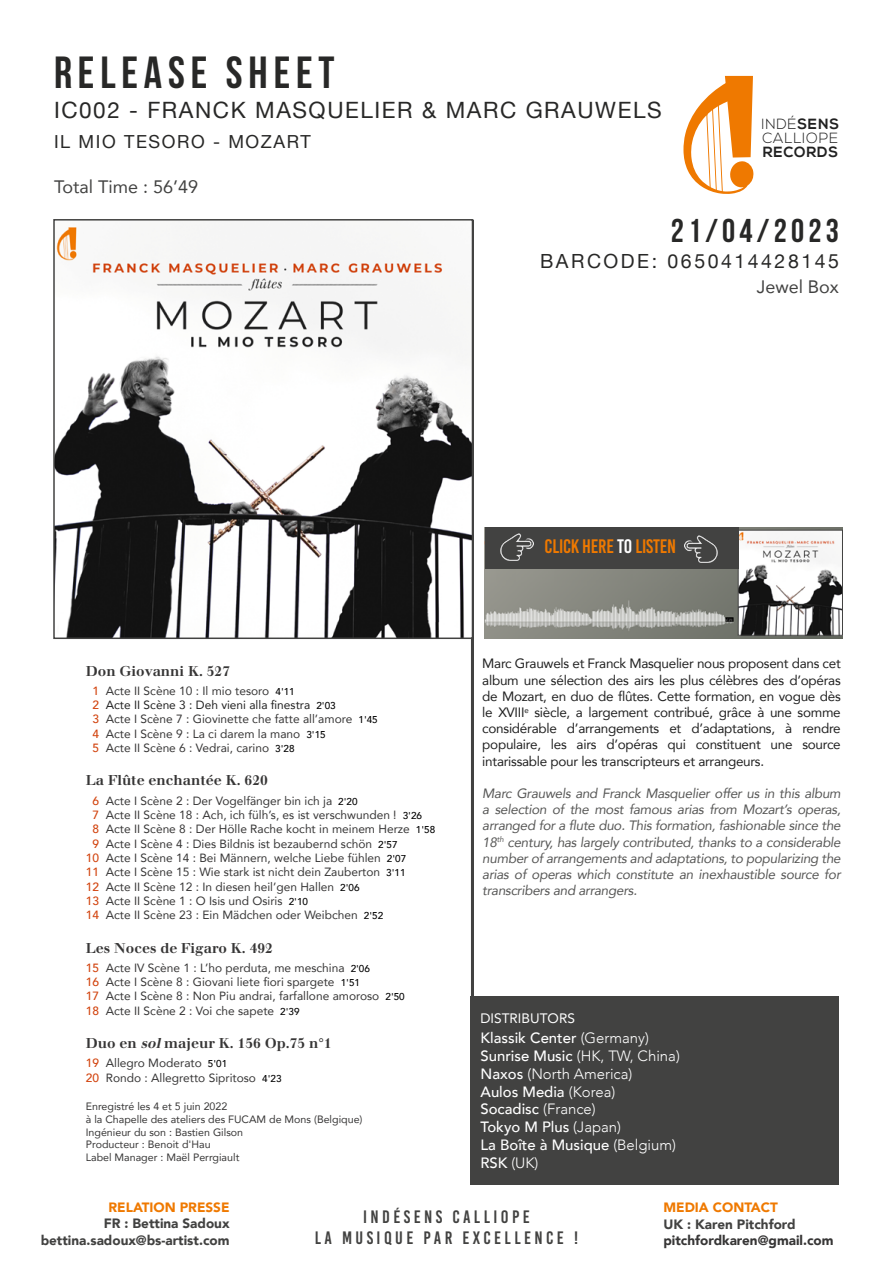
<style>
.page{position:relative;width:893px;height:1263px;background:#fff}
.page>*{position:absolute;margin:0;border:0;box-sizing:border-box;transform-origin:0 0}
.t1{font:45px "Bebas Neue";letter-spacing:.13em;color:#282827}
.t2{font:33px "Bebas Neue";letter-spacing:.13em;color:#282827}
.t3{font:22.5px "Helvetica Neue";letter-spacing:.07em;color:#282827}
.t4{font:19.5px "Helvetica Neue";letter-spacing:.13em;color:#282827}
.t5{font:19.5px "Bebas Kai";letter-spacing:-.01em;color:#ef7900}
.t6{font:18px/21.6px "Bebas Kai";letter-spacing:.19em;color:#424241;text-align:center}
.t7{font:18px "Avenir";color:#424241}
.t8{font:18px "Helvetica Neue";letter-spacing:.09em;color:#282827}
.t9{font:500 14.85px/17.9px "Avenir";color:#fff}
.t10{font:300 14.7px/14.1px "Nexa";letter-spacing:.05em;color:#212121}
.t11{font:700 14.7px "Nexa";letter-spacing:.05em;color:#212121}
.t12{font:700 13.95px "Justus";color:#373636}
.t13{font:13.65px "Avenir";color:#fff}
.t14{font:13.5px/16.2px "Avenir";letter-spacing:-.02em;color:#212121;text-align:justify}
.t15{font:italic 13.5px/16.2px "Avenir";letter-spacing:-.02em;color:#575756;text-align:justify}
.t16{font:900 13.5px/16.2px "Avenir";color:#424241;text-align:right}
.t17{font:900 13.5px "Avenir";color:#ef7900}
.t18{font:900 13.5px "Avenir";color:#373636}
.t19{font:12px/14.4px "Avenir";color:#373636}
.t20{font:10.65px/12.8px "Avenir";color:#373636}
.s1{font-weight:700}
.s2{font-weight:500;color:#d2440f}
.s3{font-weight:500;font-size:9.9px;color:#000}
.s4{color:#212121}
.s5{font-style:italic}
.s6{color:#fff}
.s7{font-weight:300}
</style>
<div class="page">
<svg style="left:683px;top:76px;width:71px;height:118px"></svg>
<hr style="left:471px;top:220px;width:3px;height:777px;background:#424241">
<img style="left:56px;top:222px;width:414px;height:414px">
<div style="left:53px;top:219px;width:420px;height:420px;border:2px solid #424241"></div>
<div style="left:471px;top:996px;width:368px;height:188px;background:#424241"></div>
<hr style="left:471px;top:637px;width:3px;height:360px;background:#424241">
<img style="left:484px;top:527px;width:359px;height:111px">
<img style="left:740px;top:532px;width:101px;height:102px">
<div style="left:738px;top:530px;width:105px;height:106px;border:1px solid #424241"></div>
<div style="left:485px;top:528px;width:253px;height:41px;background:#424241"></div>
<img style="left:685px;top:535px;width:33px;height:28px">
<img style="left:500px;top:533px;width:33px;height:28px">
<h1 class="t1" style="left:54px;top:48px;width:282px">RELEASE SHEET</h1>
<h3 class="t3" style="left:54px;top:94px;width:609px">IC002 - FRANCK MASQUELIER &amp; MARC GRAUWELS</h3>
<h3 class="t8" style="left:54px;top:129px;width:258px">IL MIO TESORO - MOZART</h3>
<h3 class="t7" style="left:54px;top:172px;width:146px">Total Time : 56’49</h3>
<p class="t10" style="left:761px;top:118px;width:79px">INDÉ<span class="s1">SENS<br></span>CALLIOPE</p>
<p class="t11" style="left:763px;top:144px;width:77px">RECORDS</p>
<h2 class="t2" style="left:671px;top:212px;width:170px">21/04/2023</h2>
<h3 class="t4" style="left:540px;top:247px;width:300px">BARCODE: 0650414428145</h3>
<h3 class="t7" style="left:757px;top:273px;width:84px">Jewel Box</h3>
<p class="t12" style="left:86px;top:662px;width:146px">Don Giovanni K. 527</p>
<p class="t19" style="left:92px;top:683px;width:287px"><span class="s2">1</span> Acte II Scène 10 : Il mio tesoro <span class="s3">4'11<br></span><span class="s2">2</span> <span class="s4">Acte II Scène 3 : Deh vieni alla finestra</span> <span class="s3">2'03<br></span><span class="s2">3</span> Acte I Scène 7 : Giovinette che fatte all’amore <span class="s3">1'45<br></span><span class="s2">4</span> Acte I Scène 9 : La ci darem la mano <span class="s3">3'15<br></span><span class="s2">5</span> Acte II Scène 6 : Vedrai, carino <span class="s3">3'28</span></p>
<p class="t12" style="left:86px;top:772px;width:183px">La Flûte enchantée K. 620</p>
<p class="t19" style="left:92px;top:793px;width:267px"><span class="s2">6</span> Acte I Scène 2 : Der Vogelfänger bin ich ja <span class="s3">2'20</span></p>
<p class="t19" style="left:92px;top:807px;width:331px"><span class="s2">7</span> Acte II Scène 18 : Ach, ich fülh’s, es ist verschwunden ! <span class="s3">3'26</span></p>
<p class="t19" style="left:92px;top:821px;width:344px"><span class="s2">8</span> Acte II Scène 8 : Der Hölle Rache kocht in meinem Herze <span class="s3">1'58</span></p>
<p class="t19" style="left:92px;top:836px;width:307px"><span class="s2">9</span> Acte I Scène 4 : Dies Bildnis ist bezaubernd schön <span class="s3">2'57</span></p>
<p class="t19" style="left:86px;top:850px;width:322px"><span class="s2">10</span> Acte I Scène 14 : Bei Männern, welche Liebe fühlen <span class="s3">2'07</span></p>
<p class="t19" style="left:86px;top:864px;width:321px"><span class="s2">11</span> Acte I Scène 15 : Wie stark ist nicht dein Zauberton <span class="s3">3'11</span></p>
<p class="t19" style="left:86px;top:879px;width:275px"><span class="s2">12</span> Acte II Scène 12 : In diesen heil’gen Hallen <span class="s3">2'06</span></p>
<p class="t19" style="left:86px;top:893px;width:224px"><span class="s2">13</span> Acte II Scène 1 : O Isis und Osiris <span class="s3">2'10</span></p>
<p class="t19" style="left:86px;top:907px;width:299px"><span class="s2">14</span> Acte II Scène 23 : Ein Mädchen oder Weibchen <span class="s3">2'52</span></p>
<p class="t12" style="left:86px;top:939px;width:189px">Les Noces de Figaro K. 492</p>
<p class="t19" style="left:86px;top:960px;width:320px"><span class="s2">15</span> Acte IV Scène 1 : L’ho perduta, me meschina <span class="s3">2'06<br></span><span class="s2">16</span> Acte I Scène 8 : Giovani liete fiori spargete <span class="s3">1'51<br></span><span class="s2">17</span> Acte I Scène 8 : Non Piu andrai, farfallone amoroso <span class="s3">2'50<br></span><span class="s2">18</span> Acte II Scène 2 : Voi che sapete <span class="s3">2'39</span></p>
<p class="t12" style="left:86px;top:1035px;width:247px">Duo en <span class="s5">sol</span>majeur K. 156 Op.75 n°1</p>
<p class="t19" style="left:86px;top:1055px;width:197px"><span class="s2">19</span> Allegro Moderato <span class="s3">5'01<br></span><span class="s2">20</span> Rondo : Allegretto Sipritoso <span class="s3">4'23</span></p>
<p class="t20" style="left:86px;top:1099px;width:278px">Enregistré les 4 et 5 juin 2022<br>à la Chapelle des ateliers des FUCAM de Mons (Belgique)<br>Ingénieur du son : Bastien Gilson<br>Producteur : Benoit d'Hau<br>Label Manager : Maël Perrgiault</p>
<h3 class="t5" style="left:545px;top:536px;width:133px">CLICK HERE <span class="s6">TO</span> LISTEN</h3>
<p class="t14" style="left:482px;top:655px;width:360px">Marc Grauwels et Franck Masquelier nous proposent dans cet album une sélection des airs les plus célèbres des d’opéras de Mozart, en duo de flûtes. Cette formation, en vogue dès le XVIII<sup>e</sup> siècle, a largement contribué, grâce à une somme considérable d’arrangements et d’adaptations, à rendre populaire, les airs d’opéras qui constituent une source intarissable pour les transcripteurs et arrangeurs.</p>
<p class="t15" style="left:482px;top:785px;width:360px">Marc Grauwels and Franck Masquelier offer us in this album a selection of the most famous arias from Mozart’s operas, arranged for a flute duo. This formation, fashionable since the 18<sup>th</sup> century, has largely contributed, thanks to a considerable number of arrangements and adaptations, to popularizing the arias of operas which constitute an inexhaustible source for transcribers and arrangers.</p>
<p class="t13" style="left:480px;top:1007px;width:96px">DISTRIBUTORS</p>
<p class="t9" style="left:480px;top:1028px;width:201px">Klassik Center <span class="s7">(Germany)<br></span>Sunrise Music <span class="s7">(HK, TW, China)<br></span>Naxos <span class="s7">(North America)<br></span>Aulos Media <span class="s7">(Korea)<br></span>Socadisc <span class="s7">(France)<br></span>Tokyo M Plus <span class="s7">(Japan)<br></span>La Boîte à Musique <span class="s7">(Belgium)<br></span>RSK <span class="s7">(UK)</span></p>
<p class="t17" style="left:108px;top:1196px;width:123px">RELATION PRESSE</p>
<p class="t16" style="left:41px;top:1215px;width:190px">FR : Bettina Sadoux bettina.sadoux@bs-artist.com</p>
<h3 class="t6" style="left:315px;top:1205px;width:265px">INDÉSENS CALLIOPE<br>LA MUSIQUE PAR EXCELLENCE !</h3>
<p class="t17" style="left:663px;top:1196px;width:116px">MEDIA CONTACT</p>
<p class="t16" style="left:663px;top:1215px;width:134px">UK : Karen Pitchford</p>
<p class="t18" style="left:663px;top:1228px;width:172px">pitchfordkaren@gmail.com</p>
</div>
